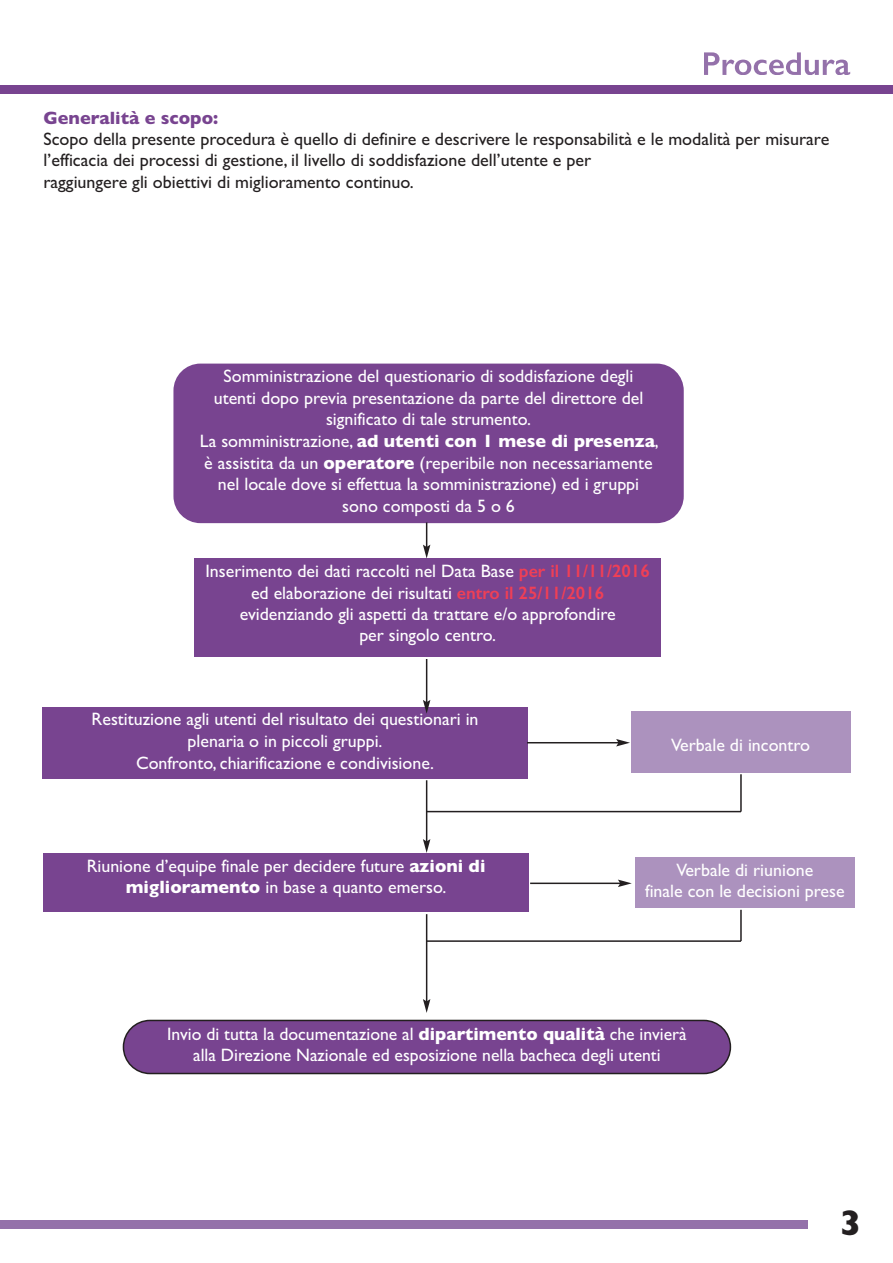
<style>
.page{position:relative;width:893px;height:1263px;background:#fff}
.page>*{position:absolute;margin:0;border:0;box-sizing:border-box;transform-origin:0 0}
.t1{font:700 36px "Gill Sans";color:#231f20}
.t2{font:18px/21.6px "Gill Sans";color:#fff;text-align:center}
.t3{font:18px/21.6px "Gill Sans";color:#231f20}
.t4{font:700 18px "Gill Sans";color:#784490}
.s1{font-weight:700}
.s2{font-weight:600;color:#ef3f56}
</style>
<div class="page">
<div style="left:0;top:85px;width:893px;height:9px;background:#784490"></div>
<svg style="left:704px;top:52px;width:146px;height:23px"></svg>
<div style="left:0;top:1220px;width:808px;height:9px;background:#9471aa"></div>
<div style="left:173px;top:364px;width:511px;height:159px;background:#784490;border-radius:27px"></div>
<svg style="left:123px;top:1020px;width:608px;height:54px;background:#76458c"></svg>
<div style="left:194px;top:558px;width:467px;height:98px;background:#784490"></div>
<div style="left:43px;top:707px;width:485px;height:71px;background:#784490"></div>
<div style="left:43px;top:853px;width:486px;height:59px;background:#784490"></div>
<div style="left:631px;top:711px;width:219px;height:62px;background:#ac92be"></div>
<div style="left:635px;top:857px;width:219px;height:50px;background:#ac92be"></div>
<hr style="left:530px;top:882px;width:90px;height:2px;background:#231f20">
<svg style="left:618px;top:879px;width:14px;height:8px"></svg>
<hr style="left:527px;top:742px;width:92px;height:1px;background:#231f20">
<svg style="left:616px;top:739px;width:14px;height:7px"></svg>
<hr style="left:740px;top:910px;width:2px;height:31px;background:#231f20">
<hr style="left:427px;top:940px;width:314px;height:2px;background:#231f20">
<hr style="left:427px;top:811px;width:314px;height:1px;background:#231f20">
<hr style="left:740px;top:774px;width:2px;height:38px;background:#231f20">
<svg style="left:423px;top:522px;width:7px;height:36px"></svg>
<hr style="left:426px;top:659px;width:1px;height:43px;background:#231f20">
<svg style="left:423px;top:700px;width:7px;height:14px"></svg>
<hr style="left:426px;top:780px;width:1px;height:62px;background:#231f20">
<svg style="left:423px;top:839px;width:7px;height:14px"></svg>
<hr style="left:426px;top:914px;width:1px;height:88px;background:#231f20">
<svg style="left:423px;top:999px;width:7px;height:14px"></svg>
<p class="t4" style="left:43px;top:111px;width:176px">Generalità e scopo:</p>
<p class="t3" style="left:43px;top:130px;width:787px">Scopo della presente procedura è quello di definire e descrivere le responsabilità e le modalità per misurare l’efficacia dei processi di gestione, il livello di soddisfazione dell’utente e per<br>raggiungere gli obiettivi di miglioramento continuo.</p>
<p class="t2" style="left:200px;top:367px;width:460px">Somministrazione del questionario di soddisfazione degli<br>utenti dopo previa presentazione da parte del direttore del significato di tale strumento.<br>La somministrazione, <span class="s1">ad utenti con 1 mese di presenza</span>, è assistita da un <span class="s1">operatore</span> (reperibile non necessariamente nel locale dove si effettua la somministrazione) ed i gruppi sono composti da 5 o 6</p>
<p class="t2" style="left:205px;top:562px;width:446px">Inserimento dei dati raccolti nel Data Base <span class="s2">per il 11/11/2016 </span>ed elaborazione dei risultati <span class="s2">entro il 25/11/2016 </span>evidenziando gli aspetti da trattare e/o approfondire<br>per singolo centro.</p>
<p class="t2" style="left:92px;top:710px;width:388px">Restituzione agli utenti del risultato dei questionari in plenaria o in piccoli gruppi.<br>Confronto, chiarificazione e condivisione.</p>
<p class="t2" style="left:671px;top:736px;width:140px">Verbale di incontro</p>
<p class="t2" style="left:87px;top:857px;width:400px">Riunione d’equipe finale per decidere future <span class="s1">azioni di miglioramento</span> in base a quanto emerso.</p>
<p class="t2" style="left:645px;top:861px;width:201px">Verbale di riunione<br>finale con le decisioni prese</p>
<p class="t2" style="left:167px;top:1026px;width:521px;line-height:21px">Invio di tutta la documentazione al <span class="s1">dipartimento qualità</span> che invierà alla Direzione Nazionale ed esposizione nella bacheca degli utenti</p>
<h1 class="t1" style="left:840px;top:1210px;width:23px">3</h1>
</div>
